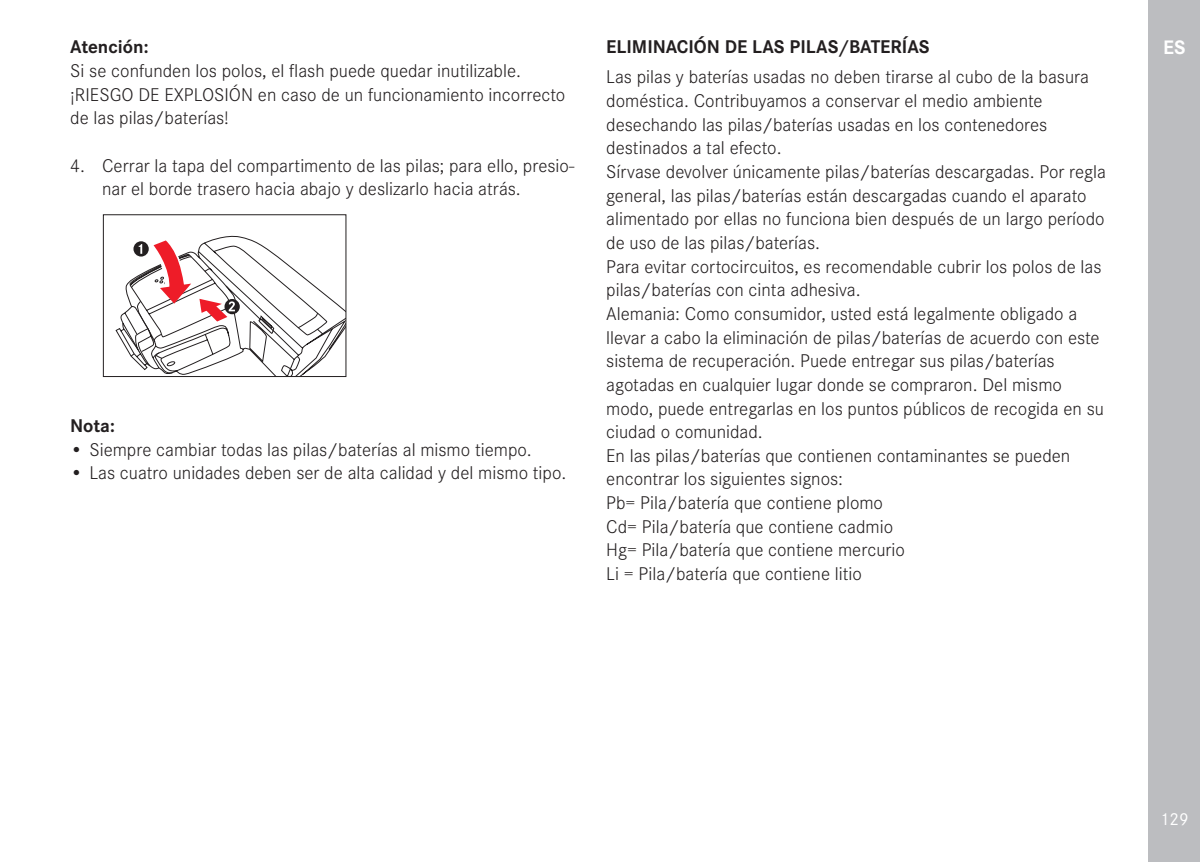
<style>
.page{position:relative;width:1200px;height:862px;background:#fff}
.page>*{position:absolute;margin:0;border:0;box-sizing:border-box;transform-origin:0 0}
.t1{font:700 20.25px "Corporate S";color:#fff}
.t2{font:300 19.12px/23.6px "Corporate S";color:#231f20}
.t3{font:700 19.12px "Corporate S";color:#231f20}
.t4{font:18px "Corporate S";color:#fff}
</style>
<div class="page">
<div style="left:1148px;top:0;width:51px;height:861px;background:#bcbdc0"></div>
<div style="left:103px;top:214px;width:243px;height:162px;border:1px solid #231f20"></div>
<svg style="left:115px;top:234px;width:231px;height:142px"></svg>
<p class="t3" style="left:70px;top:32px;width:80px">Atención:</p>
<p class="t2" style="left:70px;top:58px;width:496px">Si se confunden los polos, el flash puede quedar inutilizable. ¡RIESGO DE EXPLOSIÓN en caso de un funcionamiento incorrecto de las pilas/baterías!</p>
<p class="t2" style="left:102px;top:152px;width:473px;text-indent:-32px">4. Cerrar la tapa del compartimento de las pilas; para ello, presio&shy;nar el borde trasero hacia abajo y deslizarlo hacia atrás.</p>
<p class="t3" style="left:70px;top:410px;width:46px">Nota:</p>
<p class="t2" style="left:70px;top:436px;width:463px">• Siempre cambiar todas las pilas/baterías al mismo tiempo.</p>
<p class="t2" style="left:70px;top:459px;width:497px">• Las cuatro unidades deben ser de alta calidad y del mismo tipo.</p>
<p class="t3" style="left:606px;top:32px;width:325px">ELIMINACIÓN DE LAS PILAS/BATERÍAS</p>
<p class="t2" style="left:606px;top:64px;width:501px">Las pilas y baterías usadas no deben tirarse al cubo de la basura doméstica. Contribuyamos a conservar el medio ambiente desechando las pilas/baterías usadas en los contenedores destinados a tal efecto.<br>Sírvase devolver únicamente pilas/baterías descargadas. Por regla general, las pilas/baterías están descargadas cuando el aparato alimentado por ellas no funciona bien después de un largo período de uso de las pilas/baterías.<br>Para evitar cortocircuitos, es recomendable cubrir los polos de las pilas/baterías con cinta adhesiva.<br>Alemania: Como consumidor, usted está legalmente obligado a llevar a cabo la eliminación de pilas/baterías de acuerdo con este sistema de recuperación. Puede entregar sus pilas/baterías agotadas en cualquier lugar donde se compraron. Del mismo modo, puede entregarlas en los puntos públicos de recogida en su ciudad o comunidad.<br>En las pilas/baterías que contienen contaminantes se pueden encontrar los siguientes signos:<br>Pb= Pila/batería que contiene plomo<br>Cd= Pila/batería que contiene cadmio<br>Hg= Pila/batería que contiene mercurio<br>Li = Pila/batería que contiene litio</p>
<p class="t1" style="left:1162px;top:32px;width:24px">ES</p>
<p class="t4" style="left:1159px;top:806px;width:30px">129</p>
</div>
